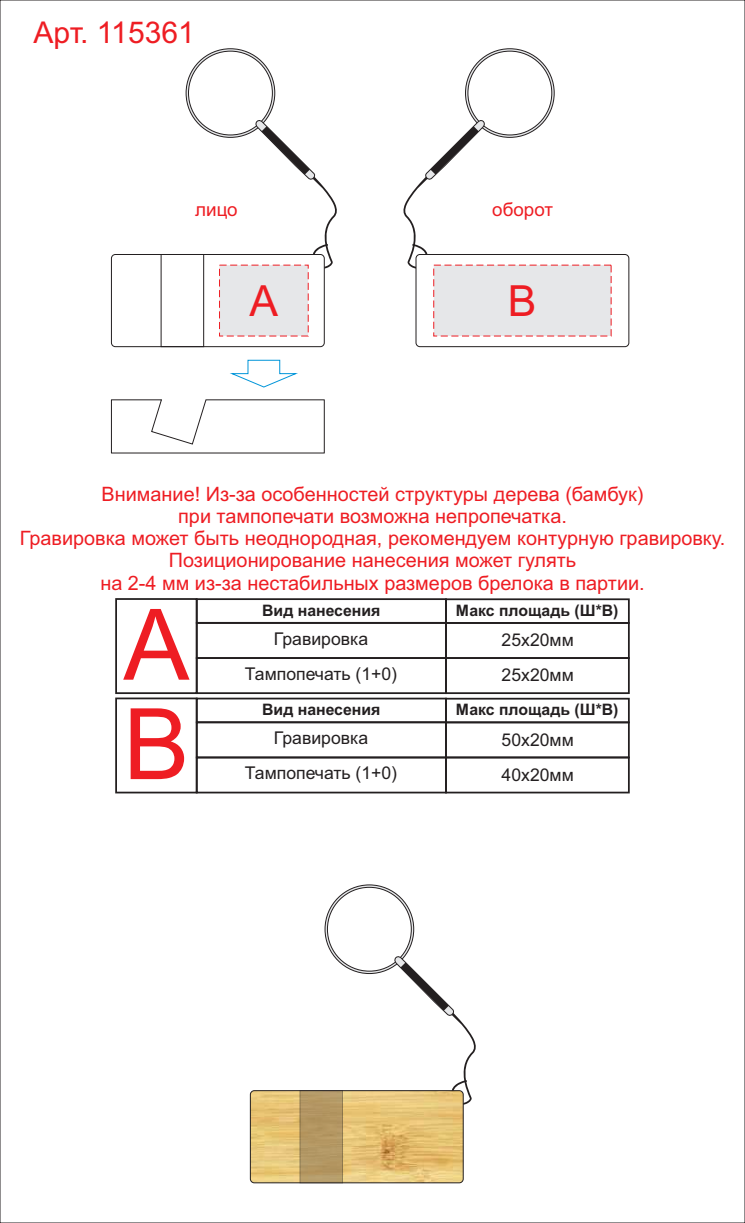
<style>
.page{position:relative;width:745px;height:1223px;background:#fff}
.page>*{position:absolute;margin:0;border:0;box-sizing:border-box;transform-origin:0 0}
.t1{font:98.75px/99.4px "Arial";color:#ee1d23}
.t2{font:42.88px "Arial";color:#ee1d23}
.t3{font:30px "Arial";color:#ee1d23}
.t4{font:19.88px/22.1px "Arial";color:#ee1d23;text-align:center}
.t5{font:18.75px "Arial";color:#ee1d23}
.t6{font:17.62px "Arial";color:#231f20}
.t7{font:700 15.75px "Arial";color:#231f20}
</style>
<div class="page">
<div style="left:111px;top:254px;width:213px;height:93px;background:#fff;border:1px solid #231f20;border-radius:4px"></div>
<div style="left:415px;top:254px;width:213px;height:93px;background:#fff;border:1px solid #231f20;border-radius:4px"></div>
<svg style="left:250px;top:1090px;width:213px;height:93px;background:#e1c176"></svg>
<svg style="left:111px;top:399px;width:214px;height:55px"></svg>
<div style="left:161px;top:254px;width:43px;height:93px;border:1px solid #231f20"></div>
<svg style="left:299px;top:884px;width:177px;height:299px"></svg>
<svg style="left:185px;top:48px;width:152px;height:289px"></svg>
<svg style="left:403px;top:48px;width:208px;height:289px"></svg>
<div style="left:196px;top:598px;width:250px;height:25px;border:2px solid #231f20"></div>
<div style="left:196px;top:697px;width:250px;height:26px;border:2px solid #231f20"></div>
<div style="left:445px;top:598px;width:184px;height:26px;border:2px solid #231f20"></div>
<div style="left:445px;top:697px;width:184px;height:26px;border:2px solid #231f20"></div>
<div style="left:115px;top:598px;width:82px;height:96px;border:2px solid #231f20"></div>
<div style="left:115px;top:697px;width:82px;height:96px;border:2px solid #231f20"></div>
<div style="left:196px;top:622px;width:250px;height:37px;border:2px solid #231f20"></div>
<div style="left:196px;top:721px;width:250px;height:37px;border:2px solid #231f20"></div>
<div style="left:196px;top:657px;width:250px;height:37px;border:2px solid #231f20"></div>
<div style="left:196px;top:756px;width:250px;height:37px;border:2px solid #231f20"></div>
<div style="left:445px;top:622px;width:184px;height:37px;border:2px solid #231f20"></div>
<div style="left:445px;top:721px;width:184px;height:37px;border:2px solid #231f20"></div>
<div style="left:445px;top:657px;width:184px;height:37px;border:2px solid #231f20"></div>
<div style="left:445px;top:756px;width:184px;height:37px;border:2px solid #231f20"></div>
<svg style="left:230px;top:359px;width:68px;height:29px"></svg>
<h3 class="t3" style="left:34px;top:21px;width:162px">Арт. 115361</h3>
<p class="t5" style="left:195px;top:202px;width:44px">лицо</p>
<p class="t5" style="left:492px;top:202px;width:62px">оборот</p>
<h2 class="t2" style="left:249px;top:285px;width:30px">А</h2>
<h2 class="t2" style="left:507px;top:285px;width:30px">В</h2>
<p class="t4" style="left:20px;top:484px;width:706px">Внимание! Из-за особенностей структуры дерева (бамбук)<br>при тампопечати возможна непропечатка.<br>Гравировка может быть неоднородная, рекомендуем контурную гравировку.<br>Позиционирование нанесения может гулять<br>на 2-4 мм из-за нестабильных размеров брелока в партии.</p>
<h1 class="t1" style="left:123px;top:604px;width:67px">A<br>В</h1>
<p class="t7" style="left:262px;top:604px;width:120px">Вид нанесения</p>
<p class="t6" style="left:274px;top:631px;width:96px">Гравировка</p>
<p class="t6" style="left:245px;top:667px;width:154px">Тампопечать (1+0)</p>
<p class="t7" style="left:262px;top:703px;width:120px">Вид нанесения</p>
<p class="t6" style="left:274px;top:731px;width:96px">Гравировка</p>
<p class="t6" style="left:245px;top:766px;width:154px">Тампопечать (1+0)</p>
<p class="t7" style="left:455px;top:604px;width:164px">Макс площадь (Ш*В)</p>
<p class="t6" style="left:501px;top:633px;width:74px">25х20мм</p>
<p class="t6" style="left:501px;top:668px;width:74px">25х20мм</p>
<p class="t7" style="left:455px;top:703px;width:164px">Макс площадь (Ш*В)</p>
<p class="t6" style="left:501px;top:732px;width:74px">50х20мм</p>
<p class="t6" style="left:501px;top:767px;width:74px">40х20мм</p>
</div>
